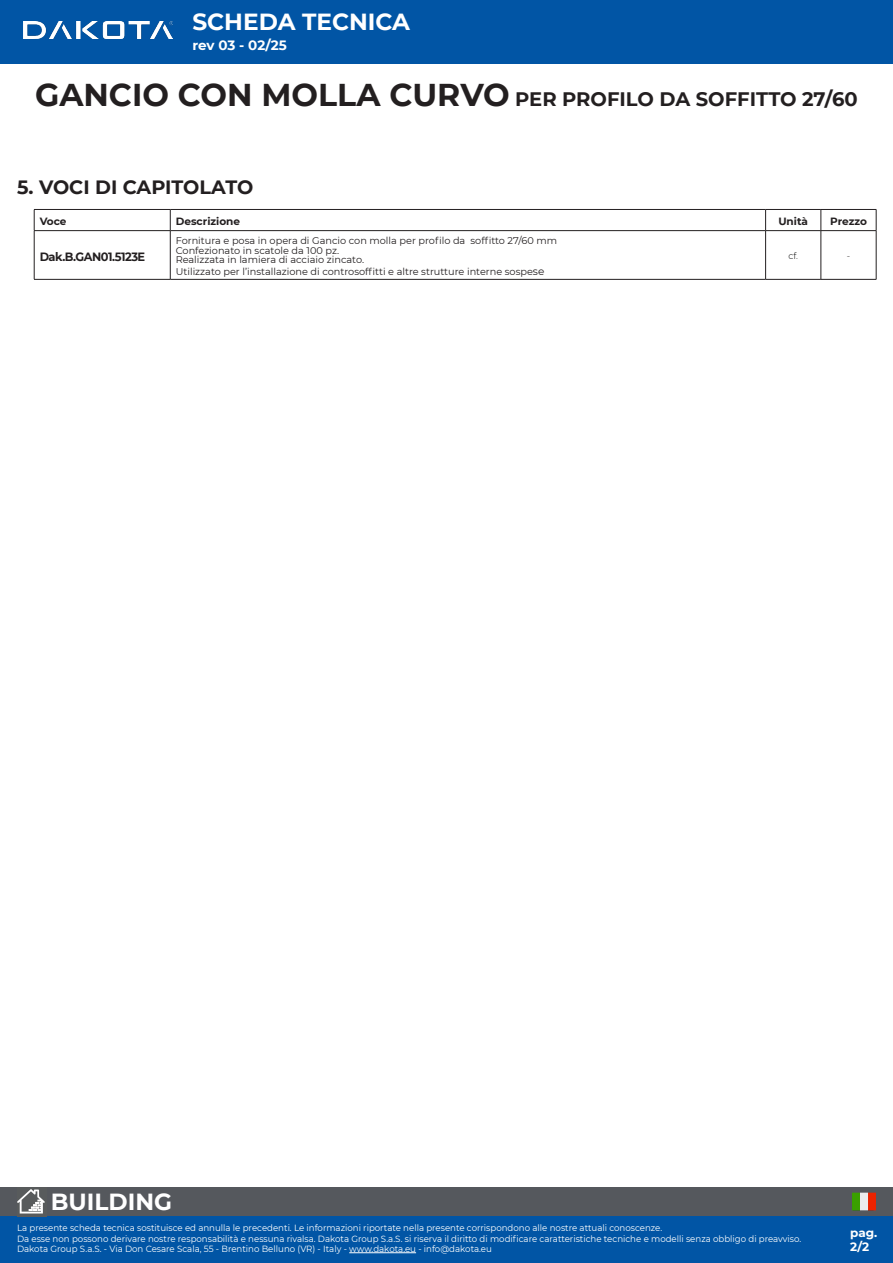
<style>
.page{position:relative;width:893px;height:1263px;background:#fff}
.page>*{position:absolute;margin:0;border:0;box-sizing:border-box;transform-origin:0 0}
.t1{font:700 23.25px "Montserrat";color:#fff}
.t2{font:700 19.5px "Montserrat";color:#231f20}
.t3{font:700 19.2px "Montserrat";color:#231f20}
.t4{font:700 13.5px "Montserrat";letter-spacing:-.01em;color:#fff}
.t5{font:700 12px "Montserrat";letter-spacing:-.04em;color:#231f20;scale:.95 1}
.t6{font:700 12px/14.4px "Montserrat";color:#fff}
.t7{font:700 10.5px "Montserrat";color:#231f20}
.t8{font:9.75px "Montserrat";color:#231f20}
.t9{font:9px/10.5px "Montserrat";color:#fff;scale:.96 1}
.t10{font:300 9px "Montserrat";color:#000}
.t11{font:300 9px "Montserrat";color:#231f20}
.s1{font-size:31.5px}
.s2{font-size:10.5px}
</style>
<div class="page">
<div style="left:0;top:1187px;width:893px;height:29px;background:#55585d"></div>
<div style="left:0;top:0;width:893px;height:64px;background:#0155a5"></div>
<div style="left:0;top:1216px;width:893px;height:47px;background:#0155a5"></div>
<svg style="left:19px;top:1213px;width:24px;height:1px"></svg>
<svg style="left:17px;top:1189px;width:28px;height:24px"></svg>
<svg style="left:852px;top:1193px;width:24px;height:17px"></svg>
<hr style="left:349px;top:1252px;width:67px;height:1px;background:#fff">
<img style="left:23px;top:22px;width:149px;height:17px">
<hr style="left:34px;top:209px;width:136px;height:1px;background:#231f20">
<svg style="left:34px;top:210px;width:1px;height:20px"></svg>
<hr style="left:170px;top:209px;width:596px;height:1px;background:#231f20">
<svg style="left:170px;top:210px;width:1px;height:20px"></svg>
<hr style="left:766px;top:209px;width:55px;height:1px;background:#231f20">
<svg style="left:765px;top:210px;width:1px;height:20px"></svg>
<hr style="left:821px;top:209px;width:55px;height:1px;background:#231f20">
<svg style="left:821px;top:210px;width:1px;height:20px"></svg>
<svg style="left:876px;top:210px;width:1px;height:20px"></svg>
<hr style="left:34px;top:230px;width:136px;height:1px;background:#231f20">
<hr style="left:34px;top:231px;width:1px;height:48px;background:#231f20">
<hr style="left:170px;top:230px;width:596px;height:1px;background:#231f20">
<hr style="left:170px;top:231px;width:1px;height:48px;background:#231f20">
<hr style="left:766px;top:230px;width:55px;height:1px;background:#231f20">
<hr style="left:765px;top:231px;width:1px;height:48px;background:#231f20">
<hr style="left:821px;top:230px;width:55px;height:1px;background:#231f20">
<hr style="left:821px;top:231px;width:1px;height:48px;background:#231f20">
<hr style="left:876px;top:231px;width:1px;height:48px;background:#231f20">
<hr style="left:34px;top:279px;width:136px;height:1px;background:#231f20">
<hr style="left:170px;top:279px;width:596px;height:1px;background:#231f20">
<hr style="left:766px;top:279px;width:55px;height:1px;background:#231f20">
<hr style="left:821px;top:279px;width:55px;height:1px;background:#231f20">
<h1 class="t1" style="left:192px;top:5px;width:219px">SCHEDA TECNICA</h1>
<h3 class="t4" style="left:192px;top:35px;width:96px">rev 03 - 02/25</h3>
<h2 class="t2" style="left:35px;top:85px;width:824px"><span class="s1">GANCIO CON MOLLA CURVO</span> PER PROFILO DA SOFFITTO 27/60</h2>
<p class="t3" style="left:17px;top:173px;width:238px">5. VOCI DI CAPITOLATO</p>
<p class="t7" style="left:40px;top:214px;width:28px">Voce</p>
<p class="t7" style="left:176px;top:214px;width:66px">Descrizione</p>
<p class="t7" style="left:778px;top:214px;width:31px">Unità</p>
<p class="t7" style="left:830px;top:214px;width:38px">Prezzo</p>
<p class="t5" style="left:40px;top:248px;width:113px">Dak.B.GAN01.5123E</p>
<p class="t8" style="left:176px;top:234px;width:383px">Fornitura e posa in opera di Gancio con molla per profilo da soffitto 27/60 mm</p>
<p class="t8" style="left:176px;top:244px;width:165px">Confezionato in scatole da 100 pz.</p>
<p class="t8" style="left:176px;top:253px;width:190px">Realizzata in lamiera di acciaio zincato.</p>
<p class="t8" style="left:176px;top:265px;width:370px">Utilizzato per l’installazione di controsoffitti e altre strutture interne sospe<span class="s2">se</span></p>
<p class="t10" style="left:788px;top:250px;width:11px">cf.</p>
<p class="t11" style="left:847px;top:250px;width:5px">-</p>
<h1 class="t1" style="left:51px;top:1184px;width:123px">BUILDING</h1>
<p class="t9" style="left:17px;top:1222px;width:818px">La presente scheda tecnica sostituisce ed annulla le precedenti. Le informazioni riportate nella presente corrispondono alle nostre attuali conoscenze.<br>Da esse non possono derivare nostre responsabilità e nessuna rivalsa. Dakota Group S.a.S. si riserva il diritto di modificare caratteristiche tecniche e modelli senza obbligo di preavviso.<br>Dakota Group S.a.S. - Via Don Cesare Scala, 55 - Brentino Belluno (VR) - Italy - www.dakota.eu - info@dakota.eu</p>
<h3 class="t6" style="left:850px;top:1225px;width:29px">pag.<br>2/2</h3>
</div>
